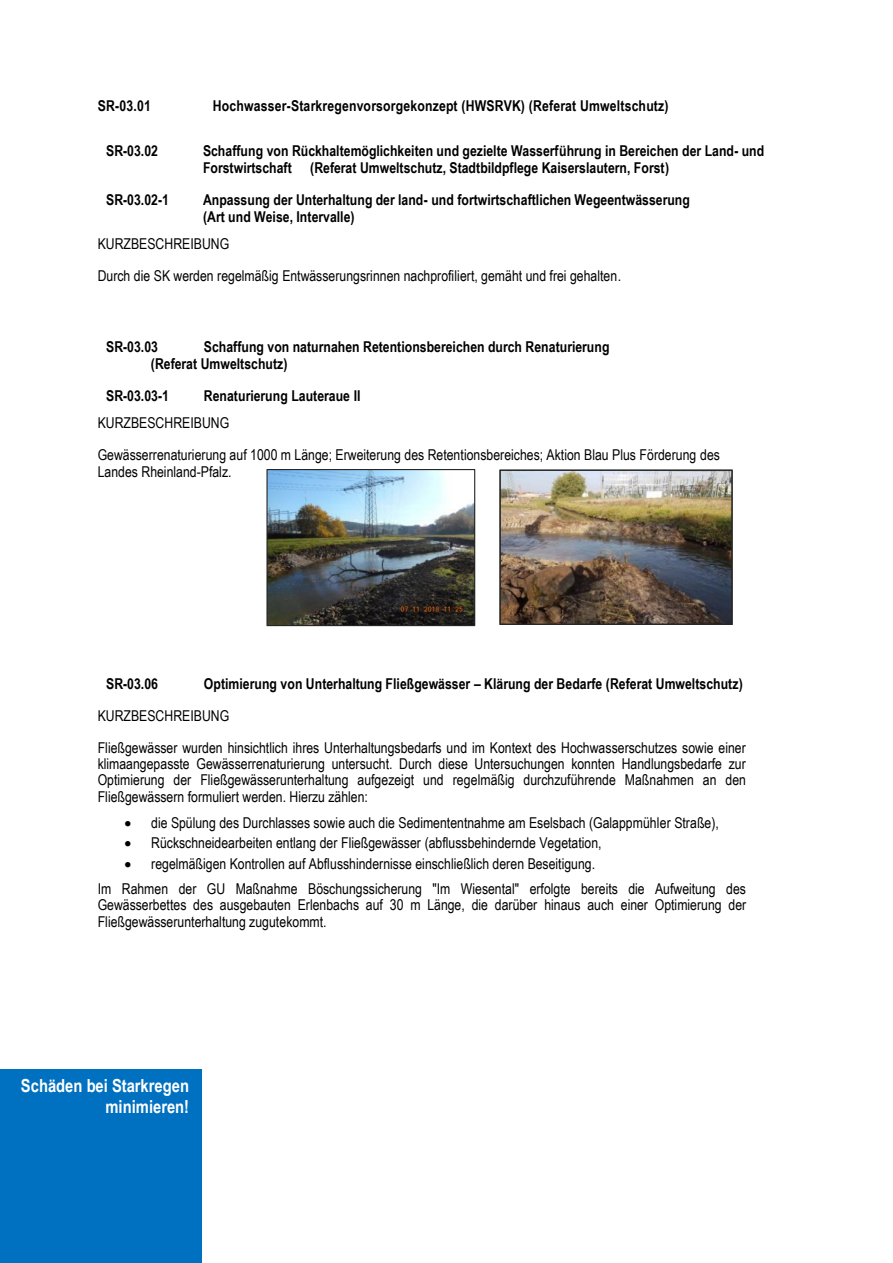
<style>
.page{position:relative;width:893px;height:1263px;background:#fff}
.page>*{position:absolute;margin:0;border:0;box-sizing:border-box;transform-origin:0 0}
.t1{font:700 18px "Arial Narrow";color:#fff}
.t2{font:15px/16.4px "Arial Narrow";color:#000;text-align:justify}
.t3{font:700 15px/17.2px "Arial Narrow";letter-spacing:.005em;color:#000}
</style>
<div class="page">
<div style="left:0;top:1069px;width:202px;height:194px;background:#0070c0"></div>
<img style="left:502px;top:472px;width:229px;height:151px">
<div style="left:500px;top:470px;width:233px;height:155px;border:1px solid #262626"></div>
<img style="left:268px;top:471px;width:205px;height:153px">
<div style="left:266px;top:469px;width:209px;height:157px;border:1px solid #262626"></div>
<p class="t3" style="left:98px;top:97px;width:55px">SR-03.01</p>
<p class="t3" style="left:213px;top:97px;width:457px">Hochwasser-Starkregenvorsorgekonzept (HWSRVK) (Referat Umweltschutz)</p>
<h3 class="t3" style="left:106px;top:142px;width:53px">SR-03.02</h3>
<h3 class="t3" style="left:203px;top:142px;width:563px">Schaffung von Rückhaltemöglichkeiten und gezielte Wasserführung in Bereichen der Land- und<br>Forstwirtschaft (Referat Umweltschutz, Stadtbildpflege Kaiserslautern, Forst)</h3>
<h4 class="t3" style="left:106px;top:191px;width:64px">SR-03.02-1</h4>
<h4 class="t3" style="left:203px;top:191px;width:488px">Anpassung der Unterhaltung der land- und fortwirtschaftlichen Wegeentwässerung (Art und Weise, Intervalle)</h4>
<p class="t2" style="left:98px;top:235px;width:133px">KURZBESCHREIBUNG</p>
<p class="t2" style="left:98px;top:267px;width:525px">Durch die SK werden regelmäßig Entwässerungsrinnen nachprofiliert, gemäht und frei gehalten.</p>
<h3 class="t3" style="left:151px;top:338px;width:460px;text-indent:53px">Schaffung von naturnahen Retentionsbereichen durch Renaturierung (Referat Umweltschutz)</h3>
<h4 class="t3" style="left:106px;top:387px;width:64px">SR-03.03-1</h4>
<h4 class="t3" style="left:204px;top:387px;width:158px">Renaturierung Lauteraue II</h4>
<p class="t2" style="left:98px;top:414px;width:133px">KURZBESCHREIBUNG</p>
<p class="t2" style="left:98px;top:446px;width:624px;line-height:17.1px">Gewässerrenaturierung auf 1000 m Länge; Erweiterung des Retentionsbereiches; Aktion Blau Plus Förderung des<br>Landes Rheinland-Pfalz.</p>
<h3 class="t3" style="left:106px;top:338px;width:53px">SR-03.03</h3>
<h3 class="t3" style="left:106px;top:675px;width:53px">SR-03.06</h3>
<h3 class="t3" style="left:204px;top:675px;width:540px">Optimierung von Unterhaltung Fließgewässer – Klärung der Bedarfe (Referat Umweltschutz)</h3>
<p class="t2" style="left:98px;top:707px;width:133px">KURZBESCHREIBUNG</p>
<p class="t2" style="left:98px;top:739px;width:650px">Fließgewässer wurden hinsichtlich ihres Unterhaltungsbedarfs und im Kontext des Hochwasserschutzes sowie einer klimaangepasste Gewässerrenaturierung untersucht. Durch diese Untersuchungen konnten Handlungsbedarfe zur Optimierung der Fließgewässerunterhaltung aufgezeigt und regelmäßig durchzuführende Maßnahmen an den Fließgewässern formuliert werden. Hierzu zählen:</p>
<p class="t2" style="left:125px;top:814px;width:596px">• die Spülung des Durchlasses sowie auch die Sedimententnahme am Eselsbach (Galappmühler Straße),</p>
<p class="t2" style="left:125px;top:835px;width:479px">• Rückschneidearbeiten entlang der Fließgewässer (abflussbehindernde Vegetation,</p>
<p class="t2" style="left:125px;top:855px;width:472px">• regelmäßigen Kontrollen auf Abflusshindernisse einschließlich deren Beseitigung.</p>
<p class="t2" style="left:98px;top:880px;width:650px">Im Rahmen der GU Maßnahme Böschungssicherung "Im Wiesental" erfolgte bereits die Aufweitung des Gewässerbettes des ausgebauten Erlenbachs auf 30 m Länge, die darüber hinaus auch einer Optimierung der Fließgewässerunterhaltung zugutekommt.</p>
<p class="t1" style="left:21px;top:1075px;width:170px">Schäden bei Starkregen</p>
<p class="t1" style="left:106px;top:1096px;width:85px">minimieren!</p>
</div>
